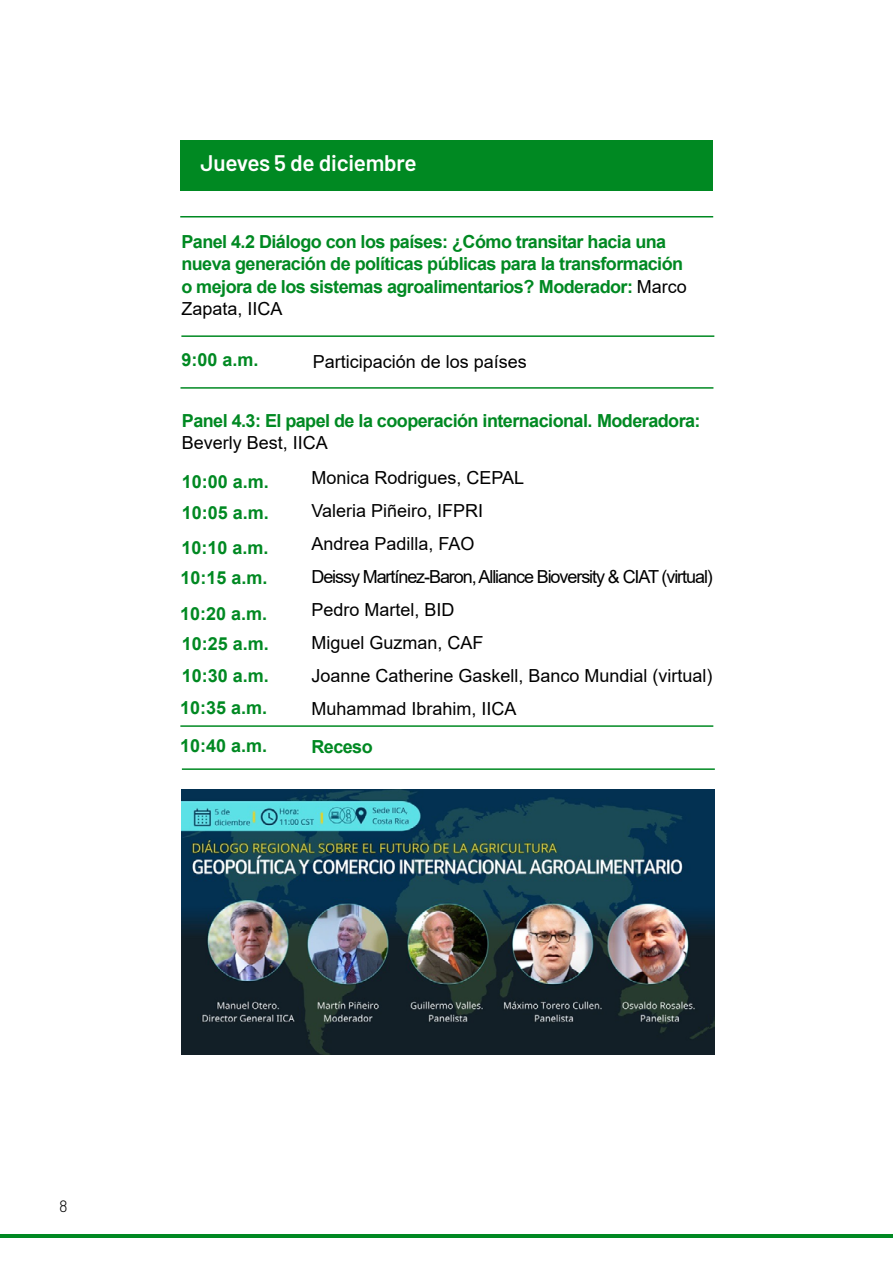
<style>
.page{position:relative;width:893px;height:1263px;background:#fff}
.page>*{position:absolute;margin:0;border:0;box-sizing:border-box;transform-origin:0 0}
.t1{font:600 22.5px "Barlow";letter-spacing:-.01em;color:#fff}
.t2{font:700 18px/22.5px "Arial";letter-spacing:-.03em;color:#008922}
.t3{font:18px/33px "Arial";color:#000}
.t4{font:300 16.5px "Barlow";color:#000}
.s1{font-weight:400;color:#000}
</style>
<div class="page">
<hr style="left:0;top:1234px;width:893px;height:4px;background:#008922">
<div style="left:180px;top:140px;width:533px;height:51px;background:#008922"></div>
<hr style="left:180px;top:216px;width:533px;height:1px;background:#008922">
<hr style="left:180px;top:387px;width:533px;height:2px;background:#008922">
<hr style="left:180px;top:725px;width:533px;height:2px;background:#008922">
<hr style="left:182px;top:768px;width:533px;height:2px;background:#008922">
<hr style="left:181px;top:335px;width:533px;height:2px;background:#008922">
<img style="left:182px;top:789px;width:533px;height:265px">
<p class="t1" style="left:201px;top:146px;width:218px">Jueves 5 de diciembre</p>
<p class="t2" style="left:181px;top:230px;width:507px">Panel 4.2 Diálogo con los países: ¿Cómo transitar hacia una nueva generación de políticas públicas para la transformación o mejora de los sistemas agroalimentarios? Moderador: <span class="s1">Marco Zapata, IICA</span></p>
<p class="t2" style="left:181px;top:349px;width:79px">9:00 a.m.</p>
<p class="t3" style="left:313px;top:345px;width:216px">Participación de los países</p>
<p class="t2" style="left:182px;top:409px;width:520px">Panel 4.3: El papel de la cooperación internacional. Moderadora:</p>
<p class="t3" style="left:182px;top:426px;width:148px">Beverly Best, IICA</p>
<p class="t2" style="left:182px;top:466px;width:89px;line-height:31.5px">10:00 a.m.<br>10:05 a.m.</p>
<p class="t2" style="left:180px;top:533px;width:90px;line-height:30px">10:10 a.m.<br>10:15 a.m.</p>
<p class="t2" style="left:180px;top:599px;width:90px;line-height:30.3px">10:20 a.m.<br>10:25 a.m.</p>
<p class="t2" style="left:180px;top:660px;width:90px;line-height:31.8px">10:30 a.m.<br>10:35 a.m.</p>
<p class="t2" style="left:180px;top:735px;width:89px">10:40 a.m.</p>
<p class="t3" style="left:311px;top:461px;width:403px">Monica Rodrigues, CEPAL<br>Valeria Piñeiro, IFPRI<br>Andrea Padilla, FAO<br>Deissy Martínez-Baron, Alliance Bioversity &amp; CIAT (virtual)<br>Pedro Martel, BID<br>Miguel Guzman, CAF<br>Joanne Catherine Gaskell, Banco Mundial (virtual)<br>Muhammad Ibrahim, IICA</p>
<p class="t2" style="left:311px;top:735px;width:63px">Receso</p>
<p class="t4" style="left:59px;top:1194px;width:10px">8</p>
</div>
